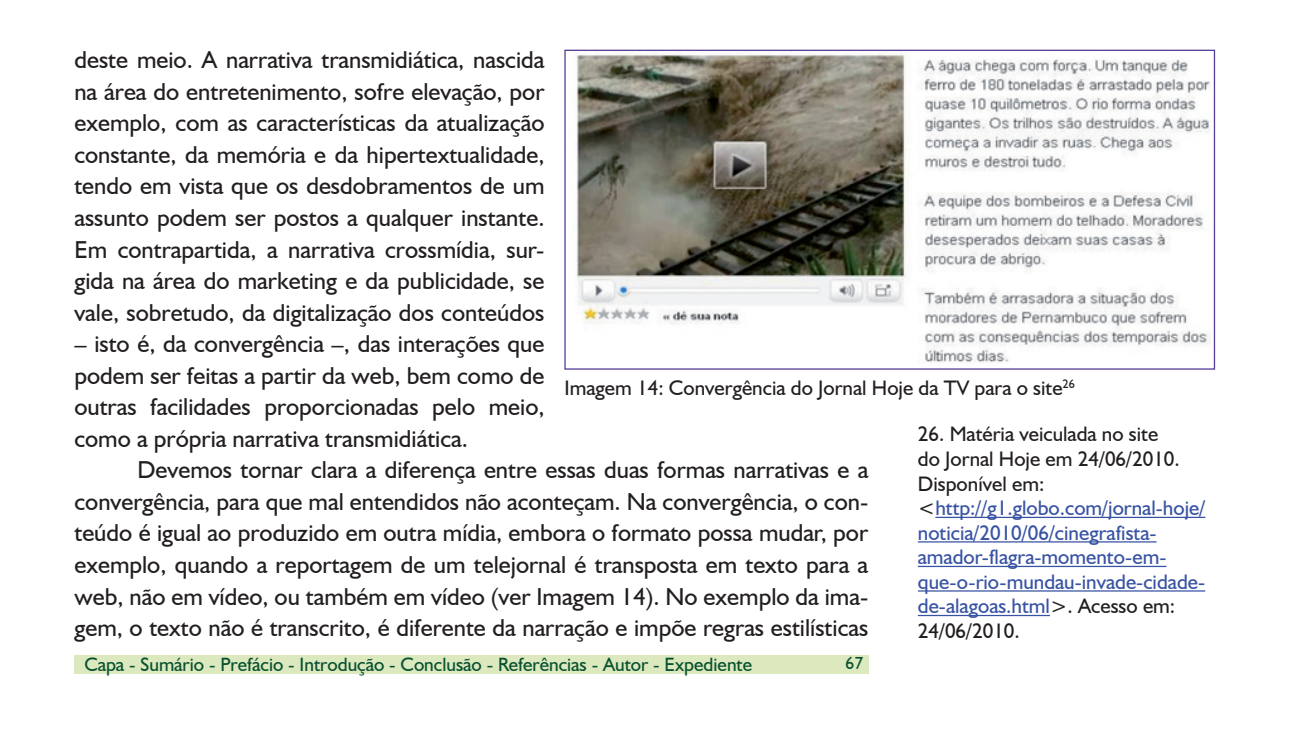
<style>
.page{position:relative;width:1290px;height:735px;background:#fff}
.page>*{position:absolute;margin:0;border:0;box-sizing:border-box;transform-origin:0 0}
.t1{font:24.5px/31.5px "Humanist 521 BT";color:#231f20;text-align:justify}
.t2{font:21px/24.5px "Humanist 521 BT";color:#3853a3}
.t3{font:21px "Humanist 521 BT";color:#231f20}
.t4{font:19.25px "Humanist 521 BT";color:#075130}
.t5{font:17.5px "Humanist 521 BT";color:#075130}
.s1{color:#231f20}
</style>
<div class="page">
<img style="left:575px;top:52px;width:635px;height:311px">
<hr style="left:935px;top:516px;width:270px;height:1px;background:#3853a3">
<hr style="left:918px;top:541px;width:238px;height:1px;background:#3853a3">
<hr style="left:918px;top:565px;width:248px;height:1px;background:#3853a3">
<hr style="left:918px;top:590px;width:287px;height:1px;background:#3853a3">
<hr style="left:918px;top:614px;width:132px;height:1px;background:#3853a3">
<p class="t1" style="left:74px;top:44px;width:472px">deste meio. A narrativa transmidiática, nascida na área do entretenimento, sofre elevação, por exemplo, com as características da atualização constante, da memória e da hipertextualidade, tendo em vista que os desdobramentos de um assunto podem ser postos a qualquer instante.<br>Em contrapartida, a narrativa crossmídia, sur&shy;gida na área do marketing e da publicidade, se vale, sobretudo, da digitalização dos conteúdos</p>
<p class="t1" style="left:74px;top:327px;width:472px">– isto é, da convergência –, das interações que podem ser feitas a partir da web, bem como de outras facilidades proporcionadas pelo meio, como a própria narrativa transmidiática.</p>
<p class="t1" style="left:74px;top:453px;width:795px;text-indent:63px">Devemos tornar clara a diferença entre essas duas formas narrativas e a convergência, para que mal entendidos não aconteçam. Na convergência, o con&shy;teúdo é igual ao produzido em outra mídia, embora o formato possa mudar, por exemplo, quando a reportagem de um telejornal é transposta em texto para a web, não em vídeo, ou também em vídeo (ver Imagem 14). No exemplo da ima&shy;gem, o texto não é transcrito, é diferente da narração e impõe regras estilísticas</p>
<p class="t3" style="left:564px;top:374px;width:512px">Imagem 14: Convergência do Jornal Hoje da TV para o site<sup>26</sup></p>
<p class="t2" style="left:918px;top:421px;width:289px"><span class="s1">26. Matéria veiculada no site<br>do Jornal Hoje em 24/06/2010.<br>Disponível em: &lt;</span>http://g1.globo.com/jornal-hoje/ noticia/2010/06/cinegrafista&shy;amador-flagra-momento-em&shy;que-o-rio-mundau-invade-cidade&shy;de-alagoas.html<span class="s1">&gt;. Acesso em:<br>24/06/2010.</span></p>
<p class="t4" style="left:84px;top:652px;width:669px">Capa - Sumário - Prefácio - Introdução - Conclusão - Referências - Autor - Expediente</p>
<p class="t5" style="left:845px;top:652px;width:19px">67</p>
</div>
